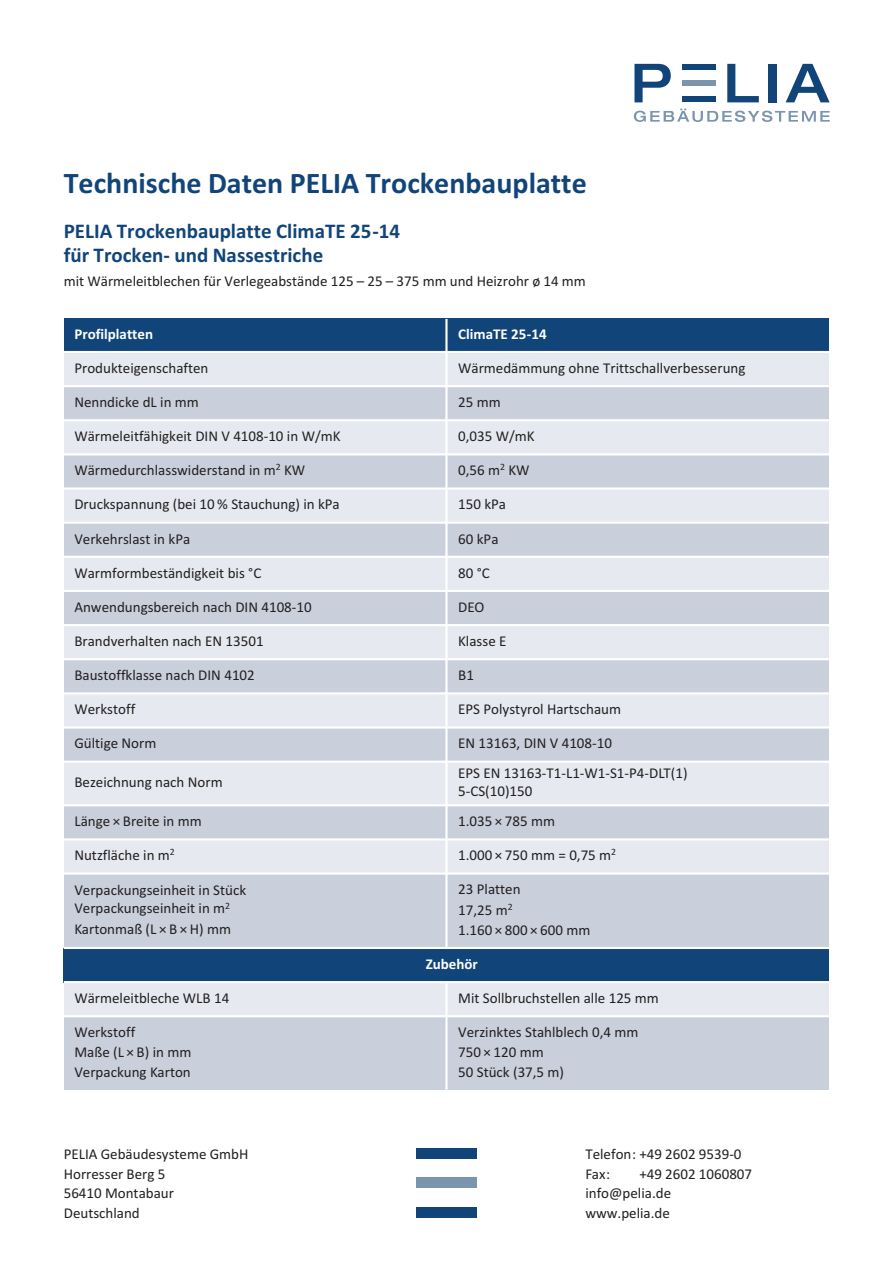
<style>
.page{position:relative;width:893px;height:1263px;background:#fff}
.page>*{position:absolute;margin:0;border:0;box-sizing:border-box;transform-origin:0 0}
.t1{font:700 30px "Calibri";color:#11457a}
.t2{font:700 21px/24px "Calibri";color:#11457a}
.t3{font:15px/20.1px "Calibri";color:#231f20}
.t4{font:700 15px "Calibri";color:#fff}
</style>
<div class="page">
<svg style="left:634px;top:64px;width:37px;height:38px"></svg>
<svg style="left:727px;top:64px;width:32px;height:38px"></svg>
<div style="left:769px;top:64px;width:8px;height:38px;background:#11457a"></div>
<svg style="left:786px;top:64px;width:44px;height:38px"></svg>
<div style="left:682px;top:64px;width:33px;height:6px;background:#11457a"></div>
<div style="left:682px;top:80px;width:33px;height:6px;background:#7b95af"></div>
<div style="left:682px;top:96px;width:33px;height:6px;background:#11457a"></div>
<svg style="left:634px;top:109px;width:196px;height:13px"></svg>
<div style="left:64px;top:319px;width:382px;height:33px;background:#11457a"></div>
<div style="left:446px;top:319px;width:383px;height:33px;background:#11457a"></div>
<div style="left:64px;top:352px;width:382px;height:34px;background:#e6eaf0"></div>
<div style="left:446px;top:352px;width:383px;height:34px;background:#e6eaf0"></div>
<div style="left:64px;top:386px;width:382px;height:34px;background:#c9d0dc"></div>
<div style="left:446px;top:386px;width:383px;height:34px;background:#c9d0dc"></div>
<div style="left:64px;top:420px;width:382px;height:34px;background:#e6eaf0"></div>
<div style="left:446px;top:420px;width:383px;height:34px;background:#e6eaf0"></div>
<div style="left:64px;top:454px;width:382px;height:34px;background:#c9d0dc"></div>
<div style="left:446px;top:454px;width:383px;height:34px;background:#c9d0dc"></div>
<div style="left:64px;top:488px;width:382px;height:35px;background:#e6eaf0"></div>
<div style="left:446px;top:488px;width:383px;height:35px;background:#e6eaf0"></div>
<div style="left:64px;top:523px;width:382px;height:34px;background:#c9d0dc"></div>
<div style="left:446px;top:523px;width:383px;height:34px;background:#c9d0dc"></div>
<div style="left:64px;top:557px;width:382px;height:34px;background:#e6eaf0"></div>
<div style="left:446px;top:557px;width:383px;height:34px;background:#e6eaf0"></div>
<div style="left:64px;top:591px;width:382px;height:34px;background:#c9d0dc"></div>
<div style="left:446px;top:591px;width:383px;height:34px;background:#c9d0dc"></div>
<div style="left:64px;top:625px;width:382px;height:34px;background:#e6eaf0"></div>
<div style="left:446px;top:625px;width:383px;height:34px;background:#e6eaf0"></div>
<div style="left:64px;top:659px;width:382px;height:34px;background:#c9d0dc"></div>
<div style="left:446px;top:659px;width:383px;height:34px;background:#c9d0dc"></div>
<div style="left:64px;top:693px;width:382px;height:34px;background:#e6eaf0"></div>
<div style="left:446px;top:693px;width:383px;height:34px;background:#e6eaf0"></div>
<div style="left:64px;top:727px;width:382px;height:35px;background:#c9d0dc"></div>
<div style="left:446px;top:727px;width:383px;height:35px;background:#c9d0dc"></div>
<div style="left:64px;top:762px;width:382px;height:43px;background:#e6eaf0"></div>
<div style="left:446px;top:762px;width:383px;height:43px;background:#e6eaf0"></div>
<div style="left:64px;top:805px;width:382px;height:34px;background:#c9d0dc"></div>
<div style="left:446px;top:805px;width:383px;height:34px;background:#c9d0dc"></div>
<div style="left:64px;top:839px;width:382px;height:34px;background:#e6eaf0"></div>
<div style="left:446px;top:839px;width:383px;height:34px;background:#e6eaf0"></div>
<div style="left:64px;top:873px;width:382px;height:75px;background:#c9d0dc"></div>
<div style="left:446px;top:873px;width:383px;height:75px;background:#c9d0dc"></div>
<div style="left:64px;top:948px;width:765px;height:34px;background:#11457a"></div>
<div style="left:64px;top:982px;width:382px;height:34px;background:#e6eaf0"></div>
<div style="left:446px;top:982px;width:383px;height:34px;background:#e6eaf0"></div>
<div style="left:64px;top:1016px;width:382px;height:73px;background:#c9d0dc"></div>
<div style="left:446px;top:1016px;width:383px;height:73px;background:#c9d0dc"></div>
<hr style="left:445px;top:319px;width:3px;height:630px;background:#fff">
<hr style="left:445px;top:981px;width:3px;height:108px;background:#fff">
<hr style="left:64px;top:351px;width:765px;height:2px;background:#fff">
<hr style="left:64px;top:385px;width:765px;height:2px;background:#fff">
<hr style="left:64px;top:419px;width:765px;height:2px;background:#fff">
<hr style="left:64px;top:453px;width:765px;height:2px;background:#fff">
<hr style="left:64px;top:487px;width:765px;height:3px;background:#fff">
<hr style="left:64px;top:522px;width:765px;height:2px;background:#fff">
<hr style="left:64px;top:556px;width:765px;height:2px;background:#fff">
<hr style="left:64px;top:590px;width:765px;height:2px;background:#fff">
<hr style="left:64px;top:624px;width:765px;height:2px;background:#fff">
<hr style="left:64px;top:658px;width:765px;height:2px;background:#fff">
<hr style="left:64px;top:692px;width:765px;height:2px;background:#fff">
<hr style="left:64px;top:726px;width:765px;height:2px;background:#fff">
<hr style="left:64px;top:761px;width:765px;height:2px;background:#fff">
<hr style="left:64px;top:804px;width:765px;height:2px;background:#fff">
<hr style="left:64px;top:838px;width:765px;height:2px;background:#fff">
<hr style="left:64px;top:872px;width:765px;height:3px;background:#fff">
<hr style="left:64px;top:947px;width:765px;height:2px;background:#fff">
<hr style="left:64px;top:981px;width:765px;height:2px;background:#fff">
<hr style="left:64px;top:1015px;width:765px;height:2px;background:#fff">
<div style="left:416px;top:1148px;width:60px;height:11px;background:#11457a"></div>
<div style="left:416px;top:1177px;width:60px;height:11px;background:#7b95af"></div>
<div style="left:416px;top:1207px;width:60px;height:11px;background:#11457a"></div>
<h1 class="t1" style="left:64px;top:165px;width:524px">Technische Daten PELIA Trockenbauplatte</h1>
<h2 class="t2" style="left:64px;top:219px;width:338px">PELIA Trockenbauplatte ClimaTE 25-14 für Trocken- und Nassestriche</h2>
<p class="t3" style="left:64px;top:272px;width:524px">mit Wärmeleitblechen für Verlegeabstände 125 – 25 – 375 mm und Heizrohr ø 14 mm</p>
<p class="t4" style="left:74px;top:325px;width:80px">Profilplatten</p>
<p class="t4" style="left:458px;top:325px;width:90px">ClimaTE 25-14</p>
<p class="t3" style="left:74px;top:359px;width:136px">Produkteigenschaften</p>
<p class="t3" style="left:458px;top:359px;width:289px">Wärmedämmung ohne Trittschallverbesserung</p>
<p class="t3" style="left:74px;top:393px;width:126px">Nenndicke dL in mm</p>
<p class="t3" style="left:458px;top:393px;width:44px">25 mm</p>
<p class="t3" style="left:74px;top:427px;width:268px">Wärmeleitfähigkeit DIN V 4108-10 in W/mK</p>
<p class="t3" style="left:458px;top:427px;width:78px">0,035 W/mK</p>
<p class="t3" style="left:74px;top:461px;width:232px">Wärmedurchlasswiderstand in m<sup>2</sup> KW</p>
<p class="t3" style="left:458px;top:461px;width:73px">0,56 m<sup>2</sup> KW</p>
<p class="t3" style="left:74px;top:496px;width:267px">Druckspannung (bei 10 % Stauchung) in kPa</p>
<p class="t3" style="left:458px;top:496px;width:49px">150 kPa</p>
<p class="t3" style="left:74px;top:530px;width:117px">Verkehrslast in kPa</p>
<p class="t3" style="left:458px;top:530px;width:42px">60 kPa</p>
<p class="t3" style="left:74px;top:564px;width:188px">Warmformbeständigkeit bis °C</p>
<p class="t3" style="left:458px;top:564px;width:33px">80 °C</p>
<p class="t3" style="left:74px;top:598px;width:239px">Anwendungsbereich nach DIN 4108-10</p>
<p class="t3" style="left:458px;top:598px;width:28px">DEO</p>
<p class="t3" style="left:74px;top:632px;width:191px">Brandverhalten nach EN 13501</p>
<p class="t3" style="left:458px;top:632px;width:50px">Klasse E</p>
<p class="t3" style="left:74px;top:666px;width:182px">Baustoffklasse nach DIN 4102</p>
<p class="t3" style="left:458px;top:666px;width:17px">B1</p>
<p class="t3" style="left:74px;top:700px;width:62px">Werkstoff</p>
<p class="t3" style="left:458px;top:700px;width:164px">EPS Polystyrol Hartschaum</p>
<p class="t3" style="left:74px;top:734px;width:84px">Gültige Norm</p>
<p class="t3" style="left:458px;top:734px;width:155px">EN 13163, DIN V 4108-10</p>
<p class="t3" style="left:74px;top:773px;width:150px">Bezeichnung nach Norm</p>
<p class="t3" style="left:458px;top:765px;width:231px;line-height:18px">EPS EN 13163-T1-L1-W1-S1-P4-DLT(1)<br>5-CS(10)150</p>
<p class="t3" style="left:74px;top:812px;width:129px">Länge × Breite in mm</p>
<p class="t3" style="left:458px;top:812px;width:98px">1.035 × 785 mm</p>
<p class="t3" style="left:74px;top:846px;width:102px">Nutzfläche in m<sup>2</sup></p>
<p class="t3" style="left:458px;top:846px;width:160px">1.000 × 750 mm = 0,75 m<sup>2</sup></p>
<p class="t3" style="left:74px;top:883px;width:173px;line-height:18px">Verpackungseinheit in Stück<br>Verpackungseinheit in m<sup>2</sup></p>
<p class="t3" style="left:74px;top:920px;width:158px">Kartonmaß (L × B × H) mm</p>
<p class="t3" style="left:458px;top:880px;width:134px">23 Platten<br>17,25 m<sup>2<br></sup>1.160 × 800 × 600 mm</p>
<p class="t4" style="left:426px;top:955px;width:54px">Zubehör</p>
<p class="t3" style="left:74px;top:989px;width:156px">Wärmeleitbleche WLB 14</p>
<p class="t3" style="left:458px;top:989px;width:202px">Mit Sollbruchstellen alle 125 mm</p>
<p class="t3" style="left:74px;top:1023px;width:118px">Werkstoff<br>Maße (L × B) in mm<br>Verpackung Karton</p>
<p class="t3" style="left:458px;top:1023px;width:182px">Verzinktes Stahlblech 0,4 mm<br>750 × 120 mm<br>50 Stück (37,5 m)</p>
<p class="t3" style="left:64px;top:1146px;width:186px;line-height:19.5px">PELIA Gebäudesysteme GmbH<br>Horresser Berg 5<br>56410 Montabaur<br>Deutschland</p>
<p class="t3" style="left:585px;top:1146px;width:158px;line-height:19.5px">Telefon : +49 2602 9539-0<br>Fax :</p>
<p class="t3" style="left:585px;top:1165px;width:168px;line-height:19.5px;text-indent:54px">+49 2602 1060807 info@pelia.de www.pelia.de</p>
</div>
